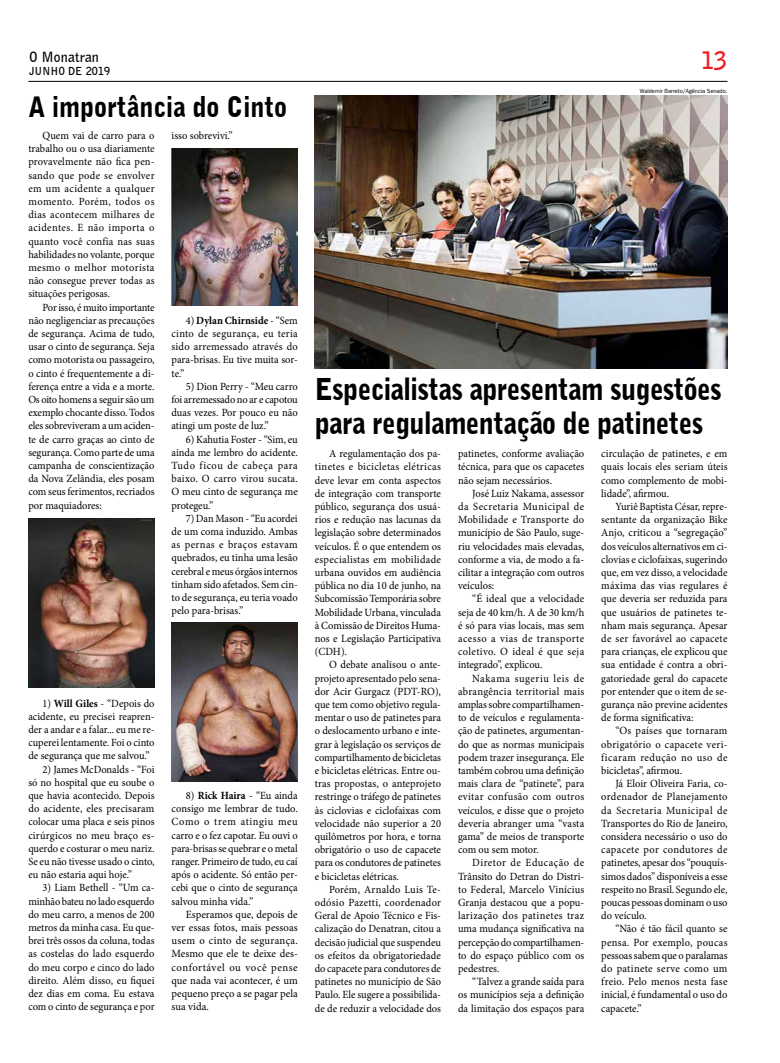
<style>
.page{position:relative;width:780px;height:1063px;background:#fff}
.page>*{position:absolute;margin:0;border:0;box-sizing:border-box;transform-origin:0 0}
.t1{font:900 30px/34px "Bell Gothic BT";letter-spacing:-.02em;color:#000;scale:.9 1}
.t2{font:900 28px "Bell Gothic BT";color:#000;scale:.9 1}
.t3{font:700 24px "Bell Gothic BT";color:#ed1d24}
.t4{font:700 14px "Bell Gothic BT";color:#000}
.t5{font:11px/13.2px "Minion Pro";color:#000;text-align:justify;scale:.95 1}
.t6{font:11px/13.2px "Minion Pro";color:#000;text-align:justify}
.t7{font:700 11px "Bell Gothic BT";color:#000}
.t8{font:6px "Frankfurt Gothic Plain";color:#000;scale:.95 1}
.s1{font-weight:700}
</style>
<div class="page">
<hr style="left:28px;top:81px;width:699px;height:1px;background:#000">
<img style="left:28px;top:518px;width:126px;height:169px">
<img style="left:171px;top:148px;width:127px;height:158px">
<img style="left:171px;top:622px;width:127px;height:160px">
<img style="left:315px;top:96px;width:412px;height:273px">
<p class="t4" style="left:29px;top:47px;width:71px">O Monatran</p>
<p class="t7" style="left:29px;top:64px;width:83px">JUNHO DE 2019</p>
<h2 class="t2" style="left:28px;top:89px;width:289px">A importância do Cinto</h2>
<p class="t5" style="left:28px;top:129px;width:134px;text-indent:14px">Quem vai de carro para o trabalho ou o usa diariamente provavelmente não fica pen&shy;sando que pode se envolver em um acidente a qualquer momento. Porém, todos os dias acontecem milhares de acidentes. E não importa o quanto você confia nas suas habilidades no volante, porque mesmo o melhor motorista não consegue prever todas as situações perigosas.</p>
<p class="t5" style="left:28px;top:301px;width:134px;text-indent:14px">Por isso, é muito importante não negligenciar as precauções de segurança. Acima de tudo, usar o cinto de segurança. Seja como motorista ou passageiro, o cinto é frequentemente a di&shy;ferença entre a vida e a morte.<br>Os oito homens a seguir são um exemplo chocante disso. Todos eles sobreviveram a um aciden&shy;te de carro graças ao cinto de segurança. Como parte de uma campanha de conscientização da Nova Zelândia, eles posam com seus ferimentos, recriados por maquiadores:</p>
<p class="t5" style="left:172px;top:129px;width:66px">isso sobrevivi.”</p>
<p class="t5" style="left:171px;top:314px;width:134px;text-indent:14px">4) <span class="s1">Dylan Chirnside</span> - “Sem cinto de segurança, eu teria sido arremessado através do para-brisas. Eu tive muita sor&shy;te.”</p>
<p class="t5" style="left:171px;top:380px;width:134px;text-indent:14px">5) Dion Perry - “Meu carro foi arremessado no ar e capotou duas vezes. Por pouco eu não atingi um poste de luz.”</p>
<p class="t5" style="left:171px;top:433px;width:134px;text-indent:14px">6) Kahutia Foster - “Sim, eu ainda me lembro do acidente.<br>Tudo ficou de cabeça para baixo. O carro virou sucata.<br>O meu cinto de segurança me protegeu.”</p>
<p class="t5" style="left:171px;top:512px;width:134px;text-indent:14px">7) Dan Mason - “Eu acordei de um coma induzido. Ambas as pernas e braços estavam quebrados, eu tinha uma lesão cerebral e meus órgãos internos tinham sido afetados. Sem cin&shy;to de segurança, eu teria voado pelo para-brisas.”</p>
<p class="t5" style="left:28px;top:697px;width:134px;text-indent:14px">1) <span class="s1">Will Giles</span> - “Depois do acidente, eu precisei reapren&shy;der a andar e a falar... eu me re&shy;cuperei lentamente. Foi o cinto de segurança que me salvou.”</p>
<p class="t5" style="left:28px;top:763px;width:134px;text-indent:14px">2) James McDonalds - “Foi só no hospital que eu soube o que havia acontecido. Depois do acidente, eles precisaram colocar uma placa e seis pinos cirúrgicos no meu braço es&shy;querdo e costurar o meu nariz.<br>Se eu não tivesse usado o cinto, eu não estaria aqui hoje.”</p>
<p class="t5" style="left:28px;top:881px;width:134px;text-indent:14px">3) Liam Bethell - “Um ca&shy;minhão bateu no lado esquerdo do meu carro, a menos de 200 metros da minha casa. Eu que&shy;brei três ossos da coluna, todas as costelas do lado esquerdo do meu corpo e cinco do lado direito. Além disso, eu fiquei dez dias em coma. Eu estava com o cinto de segurança e por</p>
<p class="t5" style="left:171px;top:789px;width:134px;text-indent:14px">8) <span class="s1">Rick Haira</span> - “Eu ainda consigo me lembrar de tudo.<br>Como o trem atingiu meu carro e o fez capotar. Eu ouvi o para-brisas se quebrar e o metal ranger. Primeiro de tudo, eu caí após o acidente. Só então per&shy;cebi que o cinto de segurança salvou minha vida.”</p>
<p class="t6" style="left:171px;top:908px;width:128px;text-indent:14px">Esperamos que, depois de ver essas fotos, mais pessoas usem o cinto de segurança.<br>Mesmo que ele te deixe des&shy;confortável ou você pense que nada vai acontecer, é um pequeno preço a se pagar pela sua vida.</p>
<h3 class="t3" style="left:700px;top:45px;width:28px">13</h3>
<p class="t8" style="left:639px;top:88px;width:94px">Waldemir Barreto/Agência Senado.</p>
<h1 class="t1" style="left:315px;top:371px;width:453px">Especialistas apresentam sugestões para regulamentação de patinetes</h1>
<p class="t5" style="left:315px;top:447px;width:134px;text-indent:14px">A regulamentação dos pa&shy;tinetes e bicicletas elétricas deve levar em conta aspectos de integração com transporte público, segurança dos usuá&shy;rios e redução nas lacunas da legislação sobre determinados veículos. É o que entendem os especialistas em mobilidade urbana ouvidos em audiência pública no dia 10 de junho, na Subcomissão Temporária sobre Mobilidade Urbana, vinculada à Comissão de Direitos Huma&shy;nos e Legislação Participativa (CDH).</p>
<p class="t5" style="left:315px;top:658px;width:134px;text-indent:14px">O debate analisou o ante&shy;projeto apresentado pelo sena&shy;dor Acir Gurgacz (PDT-RO), que tem como objetivo regula&shy;mentar o uso de patinetes para o deslocamento urbano e inte&shy;grar à legislação os serviços de compartilhamento de bicicletas e bicicletas elétricas. Entre ou&shy;tras propostas, o anteprojeto restringe o tráfego de patinetes às ciclovias e ciclofaixas com velocidade não superior a 20 quilômetros por hora, e torna obrigatório o uso de capacete para os condutores de patinetes e bicicletas elétricas.</p>
<p class="t5" style="left:315px;top:883px;width:134px;text-indent:14px">Porém, Arnaldo Luis Te&shy;odósio Pazetti, coordenador Geral de Apoio Técnico e Fis&shy;calização do Denatran, citou a decisão judicial que suspendeu os efeitos da obrigatoriedade do capacete para condutores de patinetes no município de São Paulo. Ele sugere a possibilida&shy;de de reduzir a velocidade dos</p>
<p class="t5" style="left:458px;top:447px;width:134px">patinetes, conforme avaliação técnica, para que os capacetes não sejam necessários.</p>
<p class="t5" style="left:458px;top:487px;width:134px;text-indent:14px">José Luiz Nakama, assessor da Secretaria Municipal de Mobilidade e Transporte do município de São Paulo, suge&shy;riu velocidades mais elevadas, conforme a via, de modo a fa&shy;cilitar a integração com outros veículos:</p>
<p class="t5" style="left:458px;top:592px;width:134px;text-indent:14px">“É ideal que a velocidade seja de 40 km/h. A de 30 km/h é só para vias locais, mas sem acesso a vias de transporte coletivo. O ideal é que seja integrado”, explicou.</p>
<p class="t5" style="left:458px;top:671px;width:134px;text-indent:14px">Nakama sugeriu leis de abrangência territorial mais amplas sobre compartilhamen&shy;to de veículos e regulamenta&shy;ção de patinetes, argumentan&shy;do que as normas municipais podem trazer insegurança. Ele também cobrou uma definição mais clara de “patinete”, para evitar confusão com outros veículos, e disse que o projeto deveria abranger uma “vasta gama” de meios de transporte com ou sem motor.</p>
<p class="t5" style="left:458px;top:856px;width:134px;text-indent:14px">Diretor de Educação de Trânsito do Detran do Distri&shy;to Federal, Marcelo Vinícius Granja destacou que a popu&shy;larização dos patinetes traz uma mudança significativa na percepção do compartilhamen&shy;to do espaço público com os pedestres.</p>
<p class="t5" style="left:458px;top:975px;width:134px;text-indent:14px">“Talvez a grande saída para os municípios seja a definição da limitação dos espaços para</p>
<p class="t5" style="left:601px;top:447px;width:134px">circulação de patinetes, e em quais locais eles seriam úteis como complemento de mobi&shy;lidade”, afirmou.</p>
<p class="t5" style="left:601px;top:500px;width:134px;text-indent:14px">Yuriê Baptista César, repre&shy;sentante da organização Bike Anjo, criticou a “segregação” dos veículos alternativos em ci&shy;clovias e ciclofaixas, sugerindo que, em vez disso, a velocidade máxima das vias regulares é que deveria ser reduzida para que usuários de patinetes te&shy;nham mais segurança. Apesar de ser favorável ao capacete para crianças, ele explicou que sua entidade é contra a obri&shy;gatoriedade geral do capacete por entender que o item de se&shy;gurança não previne acidentes de forma significativa:</p>
<p class="t5" style="left:601px;top:724px;width:134px;text-indent:14px">“Os países que tornaram obrigatório o capacete veri&shy;ficaram redução no uso de bicicletas”, afirmou.</p>
<p class="t5" style="left:601px;top:777px;width:134px;text-indent:14px">Já Eloir Oliveira Faria, co&shy;ordenador de Planejamento da Secretaria Municipal de Transportes do Rio de Janeiro, considera necessário o uso do capacete por condutores de patinetes, apesar dos “pouquís&shy;simos dados” disponíveis a esse respeito no Brasil. Segundo ele, poucas pessoas dominam o uso do veículo.</p>
<p class="t5" style="left:601px;top:922px;width:134px;text-indent:14px">“Não é tão fácil quanto se pensa. Por exemplo, poucas pessoas sabem que o paralamas do patinete serve como um freio. Pelo menos nesta fase inicial, é fundamental o uso do capacete.”</p>
</div>
